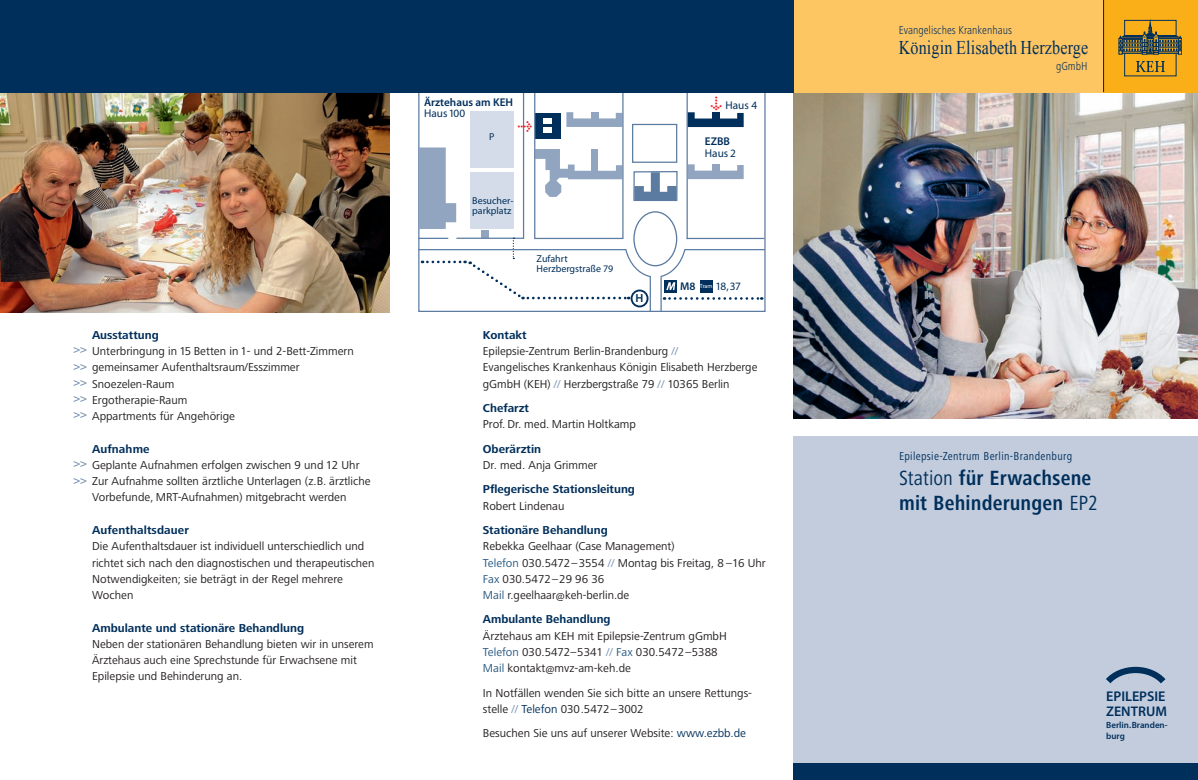
<style>
.page{position:relative;width:1198px;height:780px;background:#fff}
.page>*{position:absolute;margin:0;border:0;box-sizing:border-box;transform-origin:0 0}
.t1{font:700 condensed 21.25px "Frutiger Next LT";letter-spacing:.005em;color:#002f5b}
.t2{font:19.38px "Times New Roman";letter-spacing:.01em;color:#002f5b;scale:.83 1}
.Fließtext{font:600 14.12px "Myriad Pro";color:#002f5b}
.Fließtext-2{font:600 14px "Myriad Pro";color:#002f5b}
.Fließtext-3{font:11.88px/16.2px "Frutiger Next LT";color:#231f20}
.Headline_klein{font:700 11.88px "Frutiger Next LT";color:#002f5b}
.Headline_klein-2{font:11.88px "Frutiger Next LT";color:#231f20}
.Fließtext-4{font:700 11.88px "Frutiger Next LT";color:#002f5b}
.t3{font:condensed 11.88px "Frutiger Next LT";letter-spacing:.025em;color:#002f5b}
.t4{font:300 condensed 11.88px "Frutiger Next LT";color:#002f5b}
.Fließtext-5{font:500 11.88px "Frutiger Next LT";color:#7590b1}
.Headline{font:700 11.88px "Meta Plus";color:#ee1d23}
.Headline-2{font:600 11.88px "Myriad Pro";color:#002f5b}
.Headline-3{font:11.25px "Myriad Pro";color:#002f5b}
.Headline-4{font:600 11.25px "Myriad Pro";color:#002f5b}
.Headline-5{font:10px "Myriad Pro";color:#002f5b}
.Fließtext-6{font:600 9px "Myriad Pro";color:#002f5b}
.Headline-6{font:6px "Myriad Pro";color:#fff}
.s1{color:#7590b1}
.s2{color:#255882}
.s3{color:#002f5b}
.s4{font-weight:400}
</style>
<div class="page">
<div style="left:794px;top:762px;width:404px;height:18px;background:#002f5b"></div>
<div style="left:794px;top:436px;width:404px;height:326px;background:#c2ccdd"></div>
<svg style="left:1106px;top:666px;width:60px;height:18px"></svg>
<img style="left:794px;top:92px;width:404px;height:326px">
<img style="left:0;top:92px;width:390px;height:220px">
<div style="left:794px;top:0;width:309px;height:92px;background:#fec563"></div>
<div style="left:1104px;top:0;width:94px;height:92px;background:#faaf18"></div>
<svg style="left:1118px;top:19px;width:64px;height:57px"></svg>
<hr style="left:1103px;top:0;width:1px;height:92px;background:#002f5b">
<hr style="left:649px;top:276px;width:2px;height:35px;background:#5b7ba1">
<hr style="left:660px;top:276px;width:2px;height:35px;background:#5b7ba1">
<hr style="left:685px;top:249px;width:79px;height:1px;background:#5b7ba1">
<hr style="left:686px;top:238px;width:78px;height:1px;background:#5b7ba1">
<div style="left:630px;top:289px;width:18px;height:18px;border:2px solid #002f5b;border-radius:50%"></div>
<svg style="left:419px;top:92px;width:343px;height:208px"></svg>
<div style="left:0;top:0;width:794px;height:92px;background:#002f5b"></div>
<p class="Fließtext-4" style="left:92px;top:328px;width:68px">Ausstattung</p>
<p class="Fließtext-3" style="left:92px;top:343px;width:263px">Unterbringung in 15 Betten in 1- und 2-Bett-Zimmern</p>
<p class="Fließtext-3" style="left:92px;top:359px;width:209px">gemeinsamer Aufenthaltsraum/Esszimmer</p>
<p class="Fließtext-3" style="left:92px;top:375px;width:84px">Snoezelen-Raum</p>
<p class="Fließtext-3" style="left:92px;top:392px;width:97px">Ergotherapie-Raum</p>
<p class="Fließtext-3" style="left:92px;top:408px;width:144px">Appartments für Angehörige</p>
<p class="Fließtext-4" style="left:92px;top:442px;width:59px">Aufnahme</p>
<p class="Fließtext-3" style="left:92px;top:457px;width:269px">Geplante Aufnahmen erfolgen zwischen 9 und 12 Uhr</p>
<p class="Fließtext-3" style="left:92px;top:473px;width:280px">Zur Aufnahme sollten ärztliche Unterlagen (z.B. ärztliche<br>Vorbefunde, MRT-Aufnahmen) mitgebracht werden</p>
<p class="Fließtext-4" style="left:92px;top:523px;width:98px">Aufenthaltsdauer</p>
<p class="Fließtext-3" style="left:92px;top:538px;width:284px">Die Aufenthaltsdauer ist individuell unterschiedlich und richtet sich nach den diagnostischen und therapeutischen Notwendigkeiten; sie beträgt in der Regel mehrere Wochen</p>
<p class="Headline_klein" style="left:92px;top:621px;width:213px">Ambulante und stationäre Behandlung</p>
<p class="Fließtext-3" style="left:92px;top:635px;width:283px">Neben der stationären Behandlung bieten wir in unserem<br>Ärztehaus auch eine Sprechstunde für Erwachsene mit<br>Epilepsie und Behinderung an.</p>
<p class="Fließtext-5" style="left:74px;top:343px;width:15px">&gt;&gt;</p>
<p class="Fließtext-5" style="left:74px;top:359px;width:15px">&gt;&gt;</p>
<p class="Fließtext-5" style="left:74px;top:375px;width:15px">&gt;&gt;</p>
<p class="Fließtext-5" style="left:74px;top:391px;width:15px">&gt;&gt;</p>
<p class="Fließtext-5" style="left:74px;top:408px;width:15px">&gt;&gt;</p>
<p class="Fließtext-5" style="left:74px;top:456px;width:15px">&gt;&gt;</p>
<p class="Fließtext-5" style="left:74px;top:473px;width:15px">&gt;&gt;</p>
<p class="Headline-4" style="left:424px;top:95px;width:90px">Ärztehaus am KEH</p>
<p class="Headline-3" style="left:424px;top:106px;width:43px">Haus 100</p>
<p class="Headline-5" style="left:489px;top:131px;width:7px">P</p>
<p class="Headline" style="left:517px;top:119px;width:16px">&gt;</p>
<p class="Headline-5" style="left:472px;top:194px;width:43px">Besucher-</p>
<p class="Headline-5" style="left:472px;top:204px;width:41px">parkplatz</p>
<p class="Headline-5" style="left:536px;top:252px;width:33px">Zufahrt</p>
<p class="Headline-5" style="left:536px;top:262px;width:78px">Herzbergstraße 79</p>
<p class="Headline-2" style="left:635px;top:291px;width:9px">H</p>
<p class="Headline" style="left:724px;top:96px;width:16px;rotate:90deg">&gt;</p>
<p class="Headline-3" style="left:725px;top:98px;width:33px">Haus 4</p>
<p class="Headline-4" style="left:705px;top:134px;width:27px">EZBB</p>
<p class="Headline-3" style="left:705px;top:146px;width:33px">Haus 2</p>
<p class="Headline-4" style="left:680px;top:279px;width:17px">M8</p>
<p class="Headline-6" style="left:700px;top:282px;width:14px">Tram</p>
<p class="Headline-3" style="left:715px;top:279px;width:27px">18, 37</p>
<p class="Fließtext-4" style="left:483px;top:328px;width:45px">Kontakt</p>
<p class="Fließtext-3" style="left:483px;top:343px;width:197px">Epilepsie-Zentrum Berlin-Brandenburg <span class="s1">//</span></p>
<p class="Fließtext-3" style="left:483px;top:359px;width:276px">Evangelisches Krankenhaus Königin Elisabeth Herzberge gGmbH (KEH) <span class="s1">//</span> Herzbergstraße 79 <span class="s1">//</span> 10365 Berlin</p>
<p class="Headline_klein" style="left:483px;top:401px;width:48px">Chefarzt</p>
<p class="Headline_klein-2" style="left:483px;top:418px;width:155px">Prof. Dr. med. Martin Holtkamp</p>
<p class="Headline_klein" style="left:483px;top:442px;width:60px">Oberärztin</p>
<p class="Fließtext-3" style="left:483px;top:457px;width:116px">Dr. med. Anja Grimmer</p>
<p class="Headline_klein" style="left:483px;top:482px;width:154px">Pflegerische Stationsleitung</p>
<p class="Fließtext-3" style="left:483px;top:497px;width:83px">Robert Lindenau</p>
<p class="Fließtext-4" style="left:483px;top:523px;width:126px">Stationäre Behandlung</p>
<p class="Fließtext-3" style="left:483px;top:538px;width:193px">Rebekka Geelhaar (Case Management)</p>
<p class="Fließtext-3" style="left:483px;top:554px;width:284px"><span class="s2">Telefon</span> 030.5472–3554 <span class="s1">//</span> Montag bis Freitag, 8 –16 Uhr</p>
<p class="Fließtext-3" style="left:483px;top:570px;width:123px"><span class="s2">Fax</span> 030.5472–29 96 36</p>
<p class="Fließtext-3" style="left:483px;top:587px;width:148px"><span class="s2">Mail</span> r.geelhaar@keh-berlin.de</p>
<p class="Headline_klein" style="left:483px;top:612px;width:129px">Ambulante Behandlung</p>
<p class="Headline_klein-2" style="left:483px;top:629px;width:245px">Ärztehaus am KEH mit Epilepsie-Zentrum gGmbH</p>
<p class="Fließtext-3" style="left:483px;top:644px;width:236px"><span class="s2">Telefon</span> 030.5472–5341 <span class="s1">//</span> <span class="s2">Fax</span> 030.5472–5388</p>
<p class="Fließtext-3" style="left:483px;top:660px;width:150px"><span class="s2">Mail</span> kontakt@mvz-am-keh.de</p>
<p class="Fließtext-3" style="left:483px;top:684px;width:271px">In Notfällen wenden Sie sich bitte an unsere Rettungs&shy;stelle <span class="s1">//</span> <span class="s3">Telefon</span> 030.5472–3002</p>
<p class="Fließtext-3" style="left:483px;top:725px;width:265px">Besuchen Sie uns auf unserer Website: <span class="s3">www.ezbb.de</span></p>
<p class="t4" style="left:898px;top:23px;width:115px">Evangelisches Krankenhaus</p>
<p class="t2" style="left:898px;top:35px;width:230px">Königin Elisabeth Herzberge</p>
<p class="t4" style="left:1056px;top:59px;width:33px">gGmbH</p>
<p class="t3" style="left:899px;top:449px;width:175px">Epilepsie-Zentrum Berlin-Brandenburg</p>
<p class="t1" style="left:899px;top:465px;width:194px"><span class="s4">Station</span> für Erwachsene</p>
<p class="t1" style="left:899px;top:490px;width:200px">mit Behinderungen <span class="s4">EP2</span></p>
<p class="Fließtext" style="left:1106px;top:687px;width:61px">EPILEPSIE</p>
<p class="Fließtext-2" style="left:1106px;top:702px;width:62px">ZENTRUM</p>
<p class="Fließtext-6" style="left:1106px;top:719px;width:63px">Berlin. Branden-</p>
<p class="Fließtext-6" style="left:1106px;top:730px;width:20px">burg</p>
</div>
